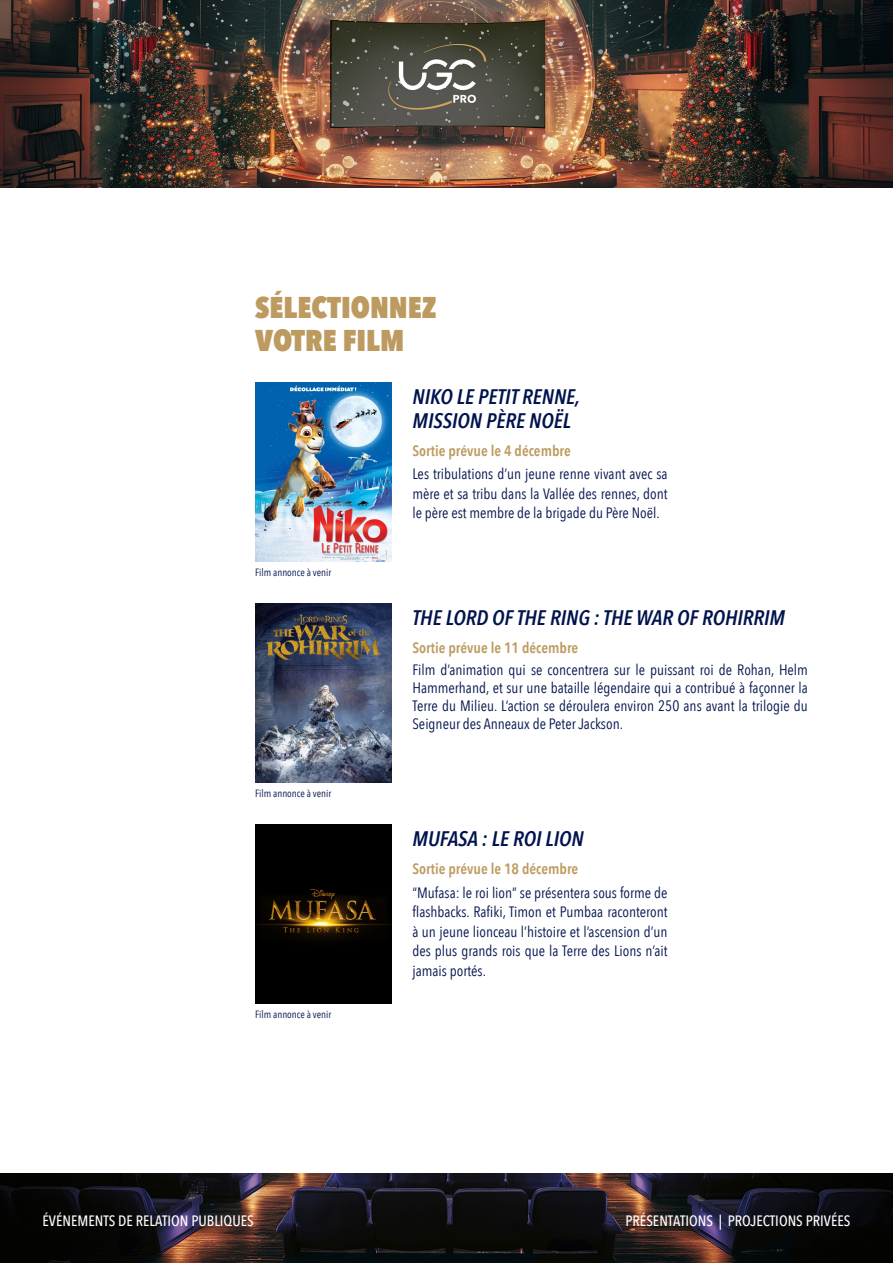
<style>
.page{position:relative;width:893px;height:1263px;background:#fff}
.page>*{position:absolute;margin:0;border:0;box-sizing:border-box;transform-origin:0 0}
.t1{font:800 30px/33px "Avenir Next Condensed";color:#bd9b60}
.t2{font:italic 600 21px/24px "Avenir Next Condensed";color:#00134d}
.t3{font:15px/19.5px "Avenir Next Condensed";color:#00134d;text-align:justify}
.t4{font:600 15px "Avenir Next Condensed";color:#bd9b60}
.t5{font:500 15px "Avenir Next Condensed";color:#fff}
.t6{font:10.5px "Avenir Next Condensed";color:#00134d}
</style>
<div class="page">
<img style="left:0;top:0;width:893px;height:187px">
<img style="left:0;top:1174px;width:893px;height:89px">
<img style="left:255px;top:604px;width:136px;height:178px">
<img style="left:255px;top:383px;width:136px;height:178px">
<img style="left:255px;top:825px;width:136px;height:178px">
<h1 class="t1" style="left:255px;top:290px;width:183px">SÉLECTIONNEZ<br>VOTRE FILM</h1>
<p class="t6" style="left:255px;top:563px;width:78px">Film annonce à venir</p>
<p class="t6" style="left:255px;top:784px;width:78px">Film annonce à venir</p>
<p class="t6" style="left:255px;top:1005px;width:78px">Film annonce à venir</p>
<h2 class="t2" style="left:412px;top:384px;width:169px">NIKO LE PETIT RENNE,<br>MISSION PÈRE NOËL</h2>
<p class="t4" style="left:412px;top:437px;width:160px">Sortie prévue le 4 décembre</p>
<p class="t3" style="left:412px;top:464px;width:257px">Les tribulations d’un jeune renne vivant avec sa mère et sa tribu dans la Vallée des rennes, dont le père est membre de la brigade du Père Noël.</p>
<h2 class="t2" style="left:412px;top:605px;width:374px">THE LORD OF THE RING : THE WAR OF ROHIRRIM</h2>
<p class="t4" style="left:412px;top:635px;width:167px">Sortie prévue le 11 décembre</p>
<p class="t3" style="left:412px;top:660px;width:397px;line-height:18px">Film d’animation qui se concentrera sur le puissant roi de Rohan, Helm Hammerhand, et sur une bataille légendaire qui a contribué à façonner la Terre du Milieu. L’action se déroulera environ 250 ans avant la trilogie du Seigneur des Anneaux de Peter Jackson.</p>
<h2 class="t2" style="left:412px;top:826px;width:173px">MUFASA : LE ROI LION</h2>
<p class="t4" style="left:412px;top:856px;width:167px">Sortie prévue le 18 décembre</p>
<p class="t3" style="left:412px;top:882px;width:257px">“Mufasa: le roi lion” se présentera sous forme de flashbacks. Rafiki, Timon et Pumbaa raconteront à un jeune lionceau l’histoire et l’ascension d’un des plus grands rois que la Terre des Lions n’ait jamais portés.</p>
<p class="t5" style="left:43px;top:1211px;width:213px">ÉVÉNEMENTS DE RELATION PUBLIQUES</p>
<p class="t5" style="left:625px;top:1211px;width:227px">PRÉSENTATIONS | PROJECTIONS PRIVÉES</p>
</div>
